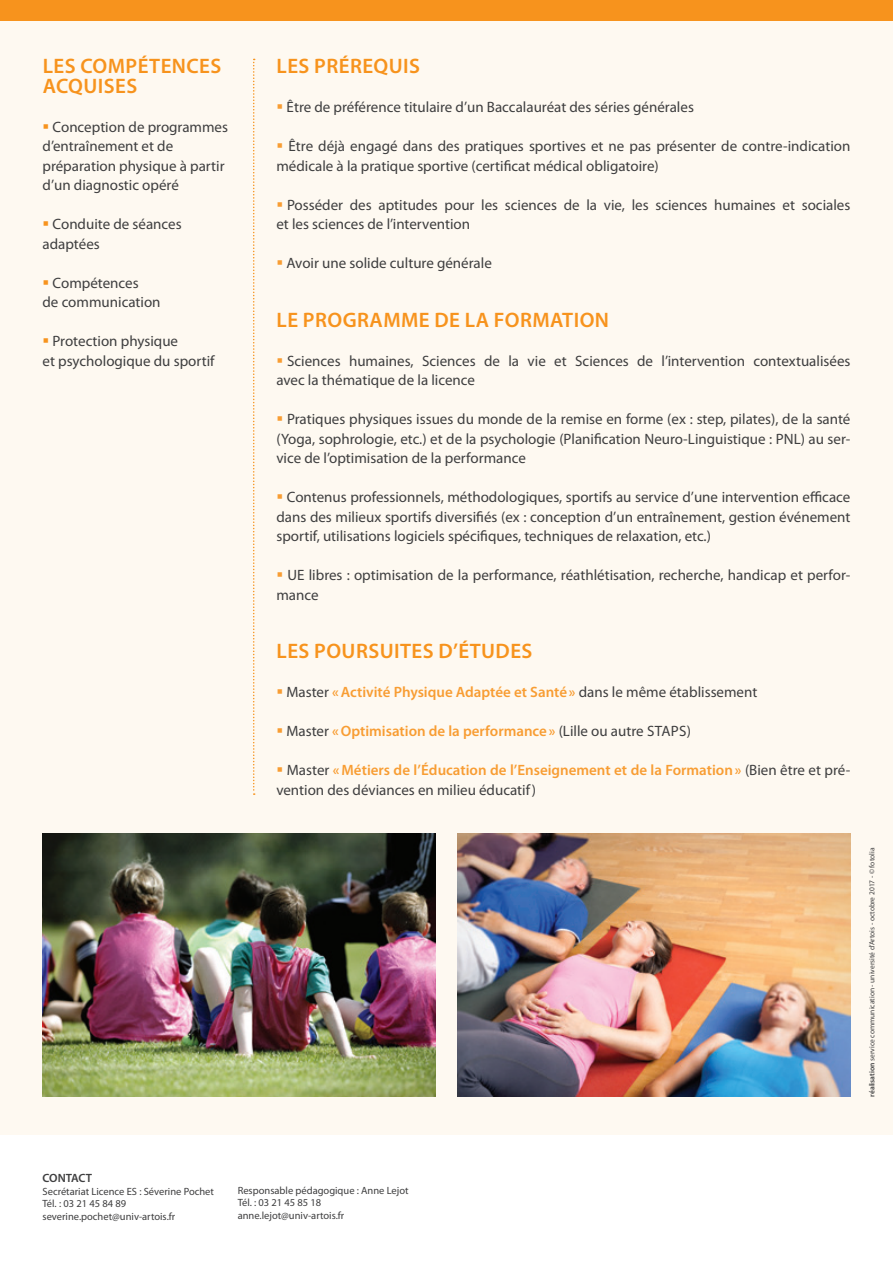
<style>
.page{position:relative;width:893px;height:1263px;background:#fef9f1}
.page>*{position:absolute;margin:0;border:0;box-sizing:border-box;transform-origin:0 0}
.t1{font:600 21px "Myriad Pro";letter-spacing:.02em;color:#f7931d}
.t2{font:15px/19.5px "Myriad Pro";color:#3e3e3f}
.t3{font:600 15px "Myriad Pro";color:#f89d33}
.t4{font:600 12px "Myriad Pro";letter-spacing:-.01em;color:#3e3e3f}
.t5{font:10.5px "Myriad Pro";color:#3e3e3f}
.t6{font:7.5px "Myriad Pro";color:#3e3e3f}
.s1{color:#f7931d}
.s2{color:#f89d33}
.s3{font-weight:400;color:#3e3e3f}
.s4{font-weight:600;color:#f89d33}
.s5{font-weight:600}
</style>
<div class="page">
<div style="left:0;top:1135px;width:893px;height:128px;background:#fff"></div>
<div style="left:0;top:0;width:893px;height:20px;background:#f7931d"></div>
<svg style="left:253px;top:59px;width:2px;height:736px"></svg>
<img style="left:43px;top:834px;width:393px;height:263px">
<img style="left:457px;top:834px;width:393px;height:262px">
<p class="t1" style="left:43px;top:53px;width:180px">LES COMPÉTENCES</p>
<p class="t1" style="left:43px;top:72px;width:96px">ACQUISES</p>
<p class="t2" style="left:43px;top:117px;width:187px"><span class="s1">▪</span> Conception de programmes d’entraînement et de</p>
<p class="t2" style="left:43px;top:156px;width:184px">préparation physique à partir d’un diagnostic opéré</p>
<p class="t2" style="left:43px;top:214px;width:141px"><span class="s1">▪</span> Conduite de séances adaptées</p>
<p class="t2" style="left:43px;top:273px;width:120px"><span class="s1">▪</span> Compétences<br>de communication</p>
<p class="t2" style="left:43px;top:331px;width:174px"><span class="s1">▪</span> Protection physique<br>et psychologique du sportif</p>
<p class="t1" style="left:277px;top:53px;width:145px">LES PRÉREQUIS</p>
<p class="t2" style="left:276px;top:97px;width:419px"><span class="s2">▪</span> Être de préférence titulaire d’un Baccalauréat des séries générales</p>
<p class="t2" style="left:276px;top:136px;width:575px"><span class="s2">▪</span> Être déjà engagé dans des pratiques sportives et ne pas présenter de contre-indication médicale à la pratique sportive (certificat médical obligatoire)</p>
<p class="t2" style="left:276px;top:195px;width:575px"><span class="s2">▪</span> Posséder des aptitudes pour les sciences de la vie, les sciences humaines et sociales et les sciences de l’intervention</p>
<p class="t2" style="left:276px;top:253px;width:217px"><span class="s2">▪</span> Avoir une solide culture générale</p>
<p class="t1" style="left:277px;top:306px;width:334px">LE PROGRAMME DE LA FORMATION</p>
<p class="t2" style="left:276px;top:351px;width:576px"><span class="s2">▪</span> Sciences humaines, Sciences de la vie et Sciences de l’intervention contextualisées avec la thématique de la licence</p>
<p class="t2" style="left:276px;top:409px;width:576px;text-align:justify"><span class="s2">▪</span> Pratiques physiques issues du monde de la remise en forme (ex : step, pilates), de la santé (Yoga, sophrologie, etc.) et de la psychologie (Planification Neuro-Linguistique : PNL) au ser&shy;vice de l’optimisation de la performance</p>
<p class="t2" style="left:276px;top:487px;width:576px;text-align:justify"><span class="s2">▪</span> Contenus professionnels, méthodologiques, sportifs au service d’une intervention efficace dans des milieux sportifs diversifiés (ex : conception d’un entraînement, gestion événement sportif, utilisations logiciels spécifiques, techniques de relaxation, etc.)</p>
<p class="t2" style="left:276px;top:565px;width:576px"><span class="s2">▪</span> UE libres : optimisation de la performance, réathlétisation, recherche, handicap et perfor&shy;mance</p>
<p class="t1" style="left:277px;top:638px;width:257px">LES POURSUITES D’ÉTUDES</p>
<p class="t3" style="left:276px;top:683px;width:482px">▪ <span class="s3">Master</span> «Activité Physique Adaptée et Santé» <span class="s3">dans le même établissement</span></p>
<p class="t3" style="left:276px;top:722px;width:416px">▪ <span class="s3">Master</span> «Optimisation de la performance» <span class="s3">(Lille ou autre STAPS)</span></p>
<p class="t2" style="left:276px;top:760px;width:576px"><span class="s2">▪</span> Master <span class="s4">«Métiers de l’Éducation de l’Enseignement et de la Formation»</span> (Bien être et pré&shy;vention des déviances en milieu éducatif)</p>
<p class="t6" style="left:867px;top:1097px;width:250px;rotate:-90deg"><span class="s5">réalisation</span> service communication - université d’Artois - octobre 2017 - © fotolia</p>
<p class="t4" style="left:43px;top:1170px;width:51px">CONTACT</p>
<p class="t5" style="left:43px;top:1185px;width:173px">Secrétariat Licence ES : Séverine Pochet</p>
<p class="t5" style="left:43px;top:1197px;width:85px">Tél. : 03 21 45 84 89</p>
<p class="t5" style="left:43px;top:1210px;width:134px">severine.pochet@univ-artois.fr</p>
<p class="t5" style="left:238px;top:1183px;width:172px">Responsable pédagogique : Anne Lejot</p>
<p class="t5" style="left:238px;top:1196px;width:85px">Tél. : 03 21 45 85 18</p>
<p class="t5" style="left:238px;top:1209px;width:108px">anne.lejot@univ-artois.fr</p>
</div>
